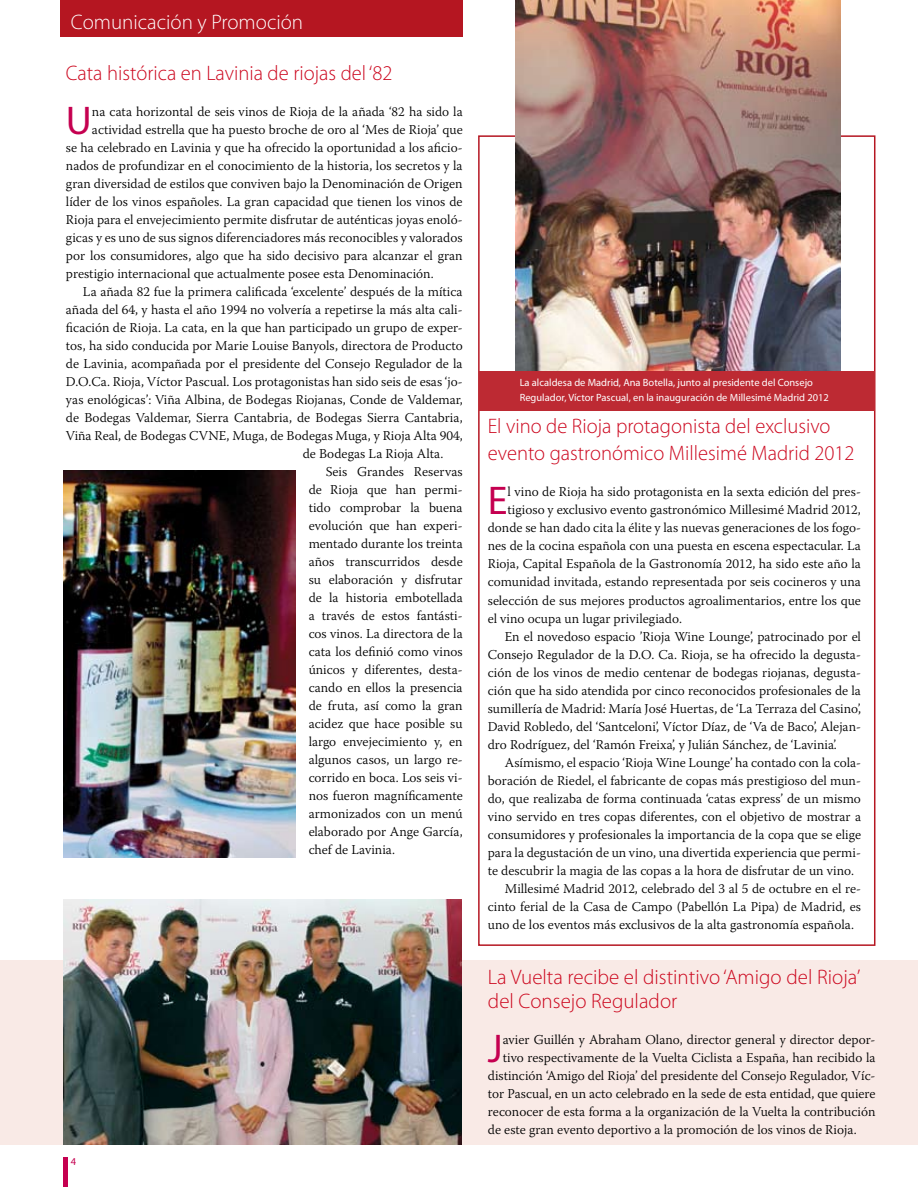
<style>
.page{position:relative;width:918px;height:1187px;background:#fff}
.page>*{position:absolute;margin:0;border:0;box-sizing:border-box;transform-origin:0 0}
.t1{font:40.2px "Myriad Pro";color:#c50050}
.t2{font:300 21px/24px "Myriad Pro";color:#cc071e}
.t3{font:300 21px "Myriad Pro";color:#fff}
.t4{font:300 13.5px "Warnock Pro";color:#000}
.t5{font:10.5px/15px "Myriad Pro";color:#fff}
</style>
<div class="page">
<hr style="left:64px;top:1157px;width:4px;height:29px;background:#c50050">
<div style="left:0;top:960px;width:918px;height:184px;background:#f9eae6"></div>
<img style="left:64px;top:899px;width:398px;height:245px">
<img style="left:516px;top:0;width:325px;height:371px">
<div style="left:479px;top:371px;width:396px;height:39px;background:#bd2a33"></div>
<img style="left:64px;top:470px;width:231px;height:387px">
<div style="left:60px;top:0;width:402px;height:36px;background:#b51621"></div>
<h2 class="t3" style="left:71px;top:10px;width:234px">Comunicación y Promoción</h2>
<h2 class="t2" style="left:66px;top:60px;width:328px">Cata histórica en Lavinia de riojas del ‘82</h2>
<h1 class="t1" style="left:66px;top:95px;width:28px">U</h1>
<p class="t4" style="left:92px;top:103px;width:372px">na cata horizontal de seis vinos de Rioja de la añada ‘82 ha sido la</p>
<p class="t4" style="left:92px;top:121px;width:372px">actividad estrella que ha puesto broche de oro al ‘Mes de Rioja’ que</p>
<p class="t4" style="left:66px;top:139px;width:398px">se ha celebrado en Lavinia y que ha ofrecido la oportunidad a los aficio-</p>
<p class="t4" style="left:66px;top:157px;width:398px">nados de profundizar en el conocimiento de la historia, los secretos y la</p>
<p class="t4" style="left:66px;top:175px;width:398px">gran diversidad de estilos que conviven bajo la Denominación de Origen</p>
<p class="t4" style="left:66px;top:193px;width:398px">líder de los vinos españoles. La gran capacidad que tienen los vinos de</p>
<p class="t4" style="left:66px;top:211px;width:398px">Rioja para el envejecimiento permite disfrutar de auténticas joyas enoló-</p>
<p class="t4" style="left:66px;top:229px;width:398px">gicas y es uno de sus signos diferenciadores más reconocibles y valorados</p>
<p class="t4" style="left:66px;top:247px;width:398px">por los consumidores, algo que ha sido decisivo para alcanzar el gran</p>
<p class="t4" style="left:66px;top:265px;width:369px">prestigio internacional que actualmente posee esta Denominación.</p>
<p class="t4" style="left:83px;top:283px;width:381px">La añada 82 fue la primera calificada ‘excelente’ después de la mítica</p>
<p class="t4" style="left:66px;top:301px;width:398px">añada del 64, y hasta el año 1994 no volvería a repetirse la más alta cali-</p>
<p class="t4" style="left:66px;top:319px;width:398px">ficación de Rioja. La cata, en la que han participado un grupo de exper-</p>
<p class="t4" style="left:66px;top:337px;width:398px">tos, ha sido conducida por Marie Louise Banyols, directora de Producto</p>
<p class="t4" style="left:66px;top:355px;width:398px">de Lavinia, acompañada por el presidente del Consejo Regulador de la</p>
<p class="t4" style="left:66px;top:373px;width:398px">D.O.Ca. Rioja, Víctor Pascual. Los protagonistas han sido seis de esas ‘jo-</p>
<p class="t4" style="left:66px;top:391px;width:398px">yas enológicas’: Viña Albina, de Bodegas Riojanas, Conde de Valdemar,</p>
<p class="t4" style="left:66px;top:409px;width:398px">de Bodegas Valdemar, Sierra Cantabria, de Bodegas Sierra Cantabria,</p>
<p class="t4" style="left:66px;top:427px;width:398px">Viña Real, de Bodegas CVNE, Muga, de Bodegas Muga, y Rioja Alta 904,</p>
<p class="t4" style="left:303px;top:445px;width:142px">de Bodegas La Rioja Alta.</p>
<p class="t4" style="left:326px;top:463px;width:138px">Seis Grandes Reservas</p>
<p class="t4" style="left:309px;top:481px;width:156px">de Rioja que han permi-</p>
<p class="t4" style="left:309px;top:499px;width:155px">tido comprobar la buena</p>
<p class="t4" style="left:309px;top:517px;width:156px">evolución que han experi-</p>
<p class="t4" style="left:309px;top:535px;width:156px">mentado durante los treinta</p>
<p class="t4" style="left:309px;top:553px;width:156px">años transcurridos desde</p>
<p class="t4" style="left:309px;top:571px;width:155px">su elaboración y disfrutar</p>
<p class="t4" style="left:309px;top:589px;width:156px">de la historia embotellada</p>
<p class="t4" style="left:309px;top:607px;width:156px">a través de estos fantásti-</p>
<p class="t4" style="left:309px;top:625px;width:156px">cos vinos. La directora de la</p>
<p class="t4" style="left:309px;top:643px;width:156px">cata los definió como vinos</p>
<p class="t4" style="left:309px;top:661px;width:156px">únicos y diferentes, desta-</p>
<p class="t4" style="left:309px;top:679px;width:155px">cando en ellos la presencia</p>
<p class="t4" style="left:309px;top:697px;width:156px">de fruta, así como la gran</p>
<p class="t4" style="left:309px;top:715px;width:155px">acidez que hace posible su</p>
<p class="t4" style="left:309px;top:733px;width:156px">largo envejecimiento y, en</p>
<p class="t4" style="left:309px;top:751px;width:156px">algunos casos, un largo re-</p>
<p class="t4" style="left:309px;top:769px;width:156px">corrido en boca. Los seis vi-</p>
<p class="t4" style="left:309px;top:787px;width:156px">nos fueron magníficamente</p>
<p class="t4" style="left:309px;top:805px;width:155px">armonizados con un menú</p>
<p class="t4" style="left:309px;top:823px;width:155px">elaborado por Ange García,</p>
<p class="t4" style="left:309px;top:841px;width:88px">chef de Lavinia.</p>
<p class="t5" style="left:520px;top:375px;width:311px">La alcaldesa de Madrid, Ana Botella, junto al presidente del Consejo<br>Regulador, Víctor Pascual, en la inauguración de Millesimé Madrid 201 2</p>
<h2 class="t2" style="left:488px;top:412px;width:368px;line-height:27px">El vino de Rioja protagonista del exclusivo evento gastronómico Millesimé Madrid 2012</h2>
<h1 class="t1" style="left:488px;top:476px;width:21px">E</h1>
<p class="t4" style="left:508px;top:484px;width:355px">l vino de Rioja ha sido protagonista en la sexta edición del pres-</p>
<p class="t4" style="left:508px;top:502px;width:355px">tigioso y exclusivo evento gastronómico Millesimé Madrid 2012,</p>
<p class="t4" style="left:488px;top:520px;width:375px">donde se han dado cita la élite y las nuevas generaciones de los fogo-</p>
<p class="t4" style="left:488px;top:538px;width:375px">nes de la cocina española con una puesta en escena espectacular. La</p>
<p class="t4" style="left:488px;top:556px;width:375px">Rioja, Capital Española de la Gastronomía 2012, ha sido este año la</p>
<p class="t4" style="left:488px;top:574px;width:375px">comunidad invitada, estando representada por seis cocineros y una</p>
<p class="t4" style="left:488px;top:592px;width:375px">selección de sus mejores productos agroalimentarios, entre los que</p>
<p class="t4" style="left:488px;top:610px;width:196px">el vino ocupa un lugar privilegiado.</p>
<p class="t4" style="left:505px;top:628px;width:358px">En el novedoso espacio ’Rioja Wine Lounge’, patrocinado por el</p>
<p class="t4" style="left:488px;top:646px;width:375px">Consejo Regulador de la D.O. Ca. Rioja, se ha ofrecido la degusta-</p>
<p class="t4" style="left:488px;top:664px;width:375px">ción de los vinos de medio centenar de bodegas riojanas, degusta-</p>
<p class="t4" style="left:488px;top:682px;width:375px">ción que ha sido atendida por cinco reconocidos profesionales de la</p>
<p class="t4" style="left:488px;top:700px;width:375px">sumillería de Madrid: María José Huertas, de ‘La Terraza del Casino’,</p>
<p class="t4" style="left:488px;top:718px;width:375px">David Robledo, del ‘Santceloni’, Víctor Díaz, de ‘Va de Baco’, Alejan-</p>
<p class="t4" style="left:488px;top:736px;width:350px">dro Rodríguez, del ‘Ramón Freixa’, y Julián Sánchez, de ‘Lavinia’.</p>
<p class="t4" style="left:505px;top:754px;width:358px">Asímismo, el espacio ‘Rioja Wine Lounge’ ha contado con la cola-</p>
<p class="t4" style="left:488px;top:772px;width:375px">boración de Riedel, el fabricante de copas más prestigioso del mun-</p>
<p class="t4" style="left:488px;top:790px;width:375px">do, que realizaba de forma continuada ‘catas express’ de un mismo</p>
<p class="t4" style="left:488px;top:808px;width:375px">vino servido en tres copas diferentes, con el objetivo de mostrar a</p>
<p class="t4" style="left:488px;top:826px;width:375px">consumidores y profesionales la importancia de la copa que se elige</p>
<p class="t4" style="left:488px;top:844px;width:375px">para la degustación de un vino, una divertida experiencia que permi-</p>
<p class="t4" style="left:488px;top:862px;width:368px">te descubrir la magia de las copas a la hora de disfrutar de un vino.</p>
<p class="t4" style="left:505px;top:880px;width:358px">Millesimé Madrid 2012, celebrado del 3 al 5 de octubre en el re-</p>
<p class="t4" style="left:488px;top:898px;width:375px">cinto ferial de la Casa de Campo (Pabellón La Pipa) de Madrid, es</p>
<p class="t4" style="left:488px;top:916px;width:368px">uno de los eventos más exclusivos de la alta gastronomía española.</p>
<h2 class="t2" style="left:488px;top:964px;width:374px">La Vuelta recibe el distintivo ‘Amigo del Rioja’ del Consejo Regulador</h2>
<h1 class="t1" style="left:488px;top:1023px;width:16px">J</h1>
<p class="t4" style="left:503px;top:1031px;width:374px">avier Guillén y Abraham Olano, director general y director depor-</p>
<p class="t4" style="left:503px;top:1049px;width:374px">tivo respectivamente de la Vuelta Ciclista a España, han recibido la</p>
<p class="t4" style="left:488px;top:1067px;width:389px">distinción ‘Amigo del Rioja’ del presidente del Consejo Regulador, Víc-</p>
<p class="t4" style="left:488px;top:1085px;width:389px">tor Pascual, en un acto celebrado en la sede de esta entidad, que quiere</p>
<p class="t4" style="left:488px;top:1103px;width:389px">reconocer de esta forma a la organización de la Vuelta la contribución</p>
<p class="t4" style="left:488px;top:1121px;width:370px">de este gran evento deportivo a la promoción de los vinos de Rioja.</p>
</div>
